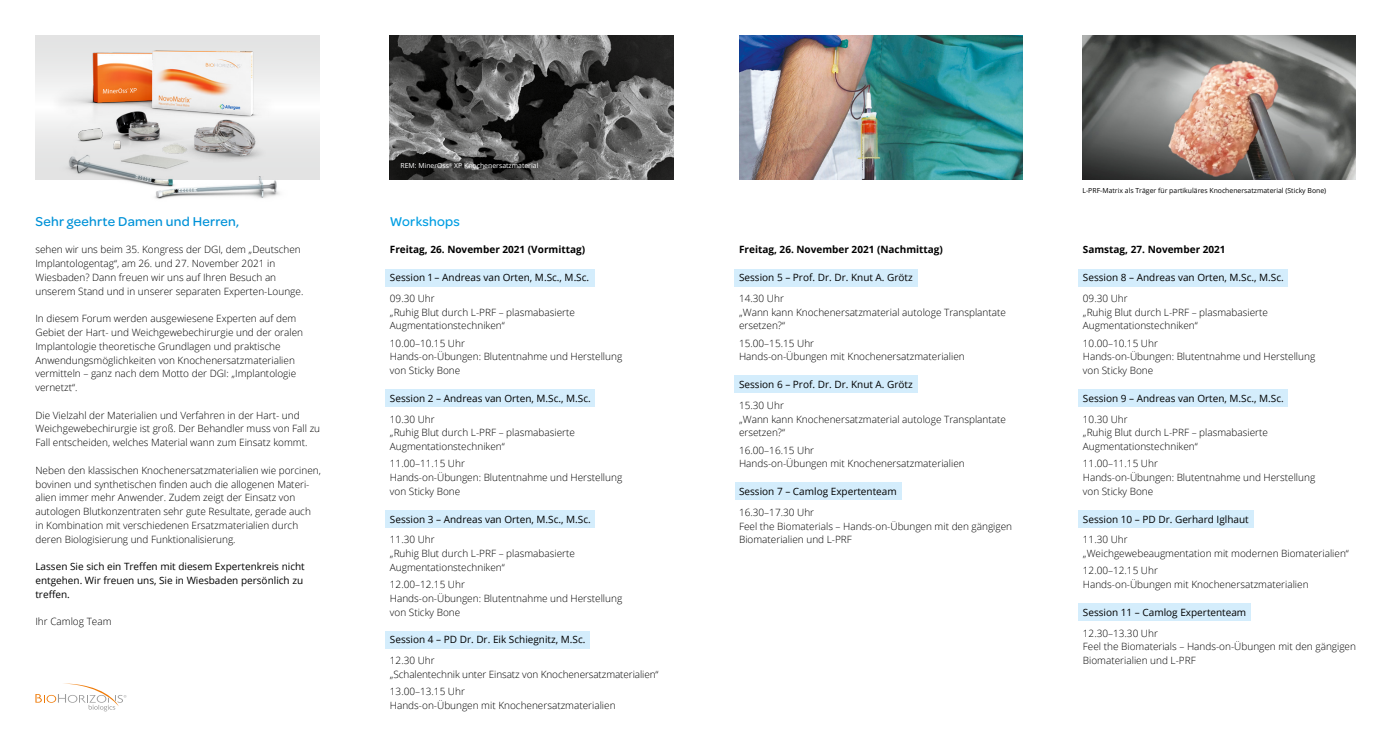
<style>
.page{position:relative;width:1386px;height:745px;background:#fff}
.page>*{position:absolute;margin:0;border:0;box-sizing:border-box;transform-origin:0 0}
.t1{font:500 13.75px "Omnes";letter-spacing:.02em;color:#0092d8}
.t2{font:500 13.75px "Omnes";letter-spacing:.02em;color:#009ee3}
.t3{font:300 10px/13.8px "Open Sans";color:#000}
.t4{font:10px/13.8px "Open Sans";color:#000}
.t5{font:700 10px "Open Sans";color:#000}
.t6{font:6.88px "Open Sans";color:#000}
.t7{font:6.88px "Open Sans";color:#fff}
</style>
<div class="page">
<div style="left:385px;top:268px;width:209px;height:18px;background:#d4edfc"></div>
<div style="left:385px;top:389px;width:209px;height:18px;background:#d4edfc"></div>
<div style="left:385px;top:509px;width:209px;height:18px;background:#d4edfc"></div>
<div style="left:1078px;top:268px;width:209px;height:18px;background:#d4edfc"></div>
<div style="left:1078px;top:389px;width:209px;height:18px;background:#d4edfc"></div>
<div style="left:1078px;top:509px;width:175px;height:18px;background:#d4edfc"></div>
<div style="left:734px;top:268px;width:184px;height:18px;background:#d4edfc"></div>
<div style="left:734px;top:375px;width:184px;height:17px;background:#d4edfc"></div>
<div style="left:734px;top:482px;width:167px;height:18px;background:#d4edfc"></div>
<div style="left:1078px;top:602px;width:173px;height:18px;background:#d4edfc"></div>
<div style="left:385px;top:630px;width:204px;height:18px;background:#d4edfc"></div>
<img style="left:390px;top:35px;width:283px;height:144px">
<img style="left:1082px;top:35px;width:273px;height:144px">
<img style="left:739px;top:35px;width:283px;height:144px">
<div style="left:35px;top:35px;width:284px;height:144px;background:linear-gradient(to bottom,#edeeee,#ebebeb)"></div>
<img style="left:42px;top:35px;width:251px;height:145px">
<img style="left:65px;top:100px;width:255px;height:80px">
<img style="left:159px;top:137px;width:34px;height:7px">
<img style="left:73px;top:117px;width:32px;height:27px">
<img style="left:58px;top:144px;width:230px;height:55px">
<img style="left:107px;top:135px;width:19px;height:17px">
<img style="left:150px;top:41px;width:119px;height:76px">
<svg style="left:35px;top:683px;width:91px;height:28px"></svg>
<h1 class="t1" style="left:35px;top:212px;width:205px">Sehr geehrte Damen und Herren,</h1>
<p class="t3" style="left:35px;top:242px;width:269px">sehen wir uns beim 35. Kongress der DGI, dem „Deutschen Implantologentag“, am 26. und 27. November 2021 in Wiesbaden? Dann freuen wir uns auf Ihren Besuch an unserem Stand und in unserer separaten Experten-Lounge.</p>
<p class="t3" style="left:35px;top:311px;width:269px">In diesem Forum werden ausgewiesene Experten auf dem Gebiet der Hart- und Weichgewebechirurgie und der oralen Implantologie theoretische Grundlagen und praktische Anwendungsmöglichkeiten von Knochenersatzmaterialien vermitteln – ganz nach dem Motto der DGI: „Implantologie vernetzt“.</p>
<p class="t3" style="left:35px;top:407px;width:286px">Die Vielzahl der Materialien und Verfahren in der Hart- und<br>Weichgewebechirurgie ist groß. Der Behandler muss von Fall zu<br>Fall entscheiden, welches Material wann zum Einsatz kommt.</p>
<p class="t3" style="left:35px;top:462px;width:287px">Neben den klassischen Knochenersatzmaterialien wie porcinen, bovinen und synthetischen finden auch die allogenen Materi&shy;alien immer mehr Anwender. Zudem zeigt der Einsatz von autologen Blutkonzentraten sehr gute Resultate, gerade auch in Kombination mit verschiedenen Ersatzmaterialien durch deren Biologisierung und Funktionalisierung.</p>
<p class="t4" style="left:35px;top:559px;width:271px">Lassen Sie sich ein Treffen mit diesem Expertenkreis nicht entgehen. Wir freuen uns, Sie in Wiesbaden persönlich zu treffen.</p>
<p class="t3" style="left:35px;top:614px;width:78px">Ihr Camlog Team</p>
<p class="t7" style="left:400px;top:161px;width:139px">REM: MinerOss<sup>®</sup> XP Knochenersatzmaterial</p>
<h1 class="t2" style="left:390px;top:212px;width:71px">Workshops</h1>
<p class="t5" style="left:390px;top:242px;width:197px">Freitag, 26. November 2021 (Vormittag)</p>
<p class="t4" style="left:390px;top:270px;width:201px">Session 1 – Andreas van Orten, M.Sc., M.Sc.</p>
<p class="t3" style="left:390px;top:291px;width:186px">09.30 Uhr<br>„Ruhig Blut durch L-PRF – plasmabasierte<br>Augmentationstechniken“</p>
<p class="t3" style="left:390px;top:336px;width:234px">10.00–10.15 Uhr<br>Hands-on-Übungen: Blutentnahme und Herstellung von Sticky Bone</p>
<p class="t4" style="left:390px;top:391px;width:202px">Session 2 – Andreas van Orten, M.Sc., M.Sc.</p>
<p class="t3" style="left:390px;top:411px;width:186px">10.30 Uhr<br>„Ruhig Blut durch L-PRF – plasmabasierte<br>Augmentationstechniken“</p>
<p class="t3" style="left:390px;top:456px;width:234px">11.00–11.15 Uhr<br>Hands-on-Übungen: Blutentnahme und Herstellung von Sticky Bone</p>
<p class="t4" style="left:390px;top:511px;width:202px">Session 3 – Andreas van Orten, M.Sc., M.Sc.</p>
<p class="t3" style="left:390px;top:532px;width:186px">11.30 Uhr<br>„Ruhig Blut durch L-PRF – plasmabasierte<br>Augmentationstechniken“</p>
<p class="t3" style="left:390px;top:577px;width:234px">12.00–12.15 Uhr<br>Hands-on-Übungen: Blutentnahme und Herstellung von Sticky Bone</p>
<p class="t4" style="left:390px;top:632px;width:197px">Session 4 – PD Dr. Dr. Eik Schiegnitz, M.Sc.</p>
<p class="t3" style="left:390px;top:653px;width:270px">12.30 Uhr<br>„Schalentechnik unter Einsatz von Knochenersatzmaterialien“</p>
<p class="t3" style="left:390px;top:684px;width:227px">13.00–13.15 Uhr<br>Hands-on-Übungen mit Knochenersatzmaterialien</p>
<p class="t5" style="left:739px;top:242px;width:205px">Freitag, 26. November 2021 (Nachmittag)</p>
<p class="t4" style="left:739px;top:270px;width:175px">Session 5 – Prof. Dr. Dr. Knut A. Grötz</p>
<p class="t3" style="left:739px;top:291px;width:268px">14.30 Uhr<br>„Wann kann Knochenersatzmaterial autologe Transplantate ersetzen?“</p>
<p class="t3" style="left:739px;top:336px;width:227px">15.00–15.15 Uhr<br>Hands-on-Übungen mit Knochenersatzmaterialien</p>
<p class="t4" style="left:739px;top:377px;width:175px">Session 6 – Prof. Dr. Dr. Knut A. Grötz</p>
<p class="t3" style="left:739px;top:398px;width:268px">15.30 Uhr<br>„Wann kann Knochenersatzmaterial autologe Transplantate ersetzen?“</p>
<p class="t3" style="left:739px;top:442px;width:227px">16.00–16.15 Uhr<br>Hands-on-Übungen mit Knochenersatzmaterialien</p>
<p class="t4" style="left:739px;top:484px;width:159px">Session 7 – Camlog Expertenteam</p>
<p class="t3" style="left:739px;top:504px;width:275px">16.30–17.30 Uhr<br>Feel the Biomaterials – Hands-on-Übungen mit den gängigen<br>Biomaterialien und L-PRF</p>
<p class="t6" style="left:1082px;top:186px;width:245px">L-PRF-Matrix als Träger für partikuläres Knochenersatzmaterial (Sticky Bone)</p>
<p class="t5" style="left:1082px;top:242px;width:144px">Samstag, 27. November 2021</p>
<p class="t4" style="left:1082px;top:270px;width:202px">Session 8 – Andreas van Orten, M.Sc., M.Sc.</p>
<p class="t3" style="left:1082px;top:291px;width:186px">09.30 Uhr<br>„Ruhig Blut durch L-PRF – plasmabasierte<br>Augmentationstechniken“</p>
<p class="t3" style="left:1082px;top:336px;width:234px">10.00–10.15 Uhr<br>Hands-on-Übungen: Blutentnahme und Herstellung von Sticky Bone</p>
<p class="t4" style="left:1082px;top:391px;width:202px">Session 9 – Andreas van Orten, M.Sc., M.Sc.</p>
<p class="t3" style="left:1082px;top:411px;width:186px">10.30 Uhr<br>„Ruhig Blut durch L-PRF – plasmabasierte<br>Augmentationstechniken“</p>
<p class="t3" style="left:1082px;top:456px;width:234px">11.00–11.15 Uhr<br>Hands-on-Übungen: Blutentnahme und Herstellung von Sticky Bone</p>
<p class="t4" style="left:1082px;top:511px;width:167px">Session 10 – PD Dr. Gerhard Iglhaut</p>
<p class="t3" style="left:1082px;top:532px;width:267px">11.30 Uhr<br>„Weichgewebeaugmentation mit modernen Biomaterialien“</p>
<p class="t3" style="left:1082px;top:563px;width:227px">12.00–12.15 Uhr<br>Hands-on-Übungen mit Knochenersatzmaterialien</p>
<p class="t4" style="left:1082px;top:604px;width:165px">Session 11 – Camlog Expertenteam</p>
<p class="t3" style="left:1082px;top:625px;width:275px">12.30–13.30 Uhr<br>Feel the Biomaterials – Hands-on-Übungen mit den gängigen<br>Biomaterialien und L-PRF</p>
</div>
